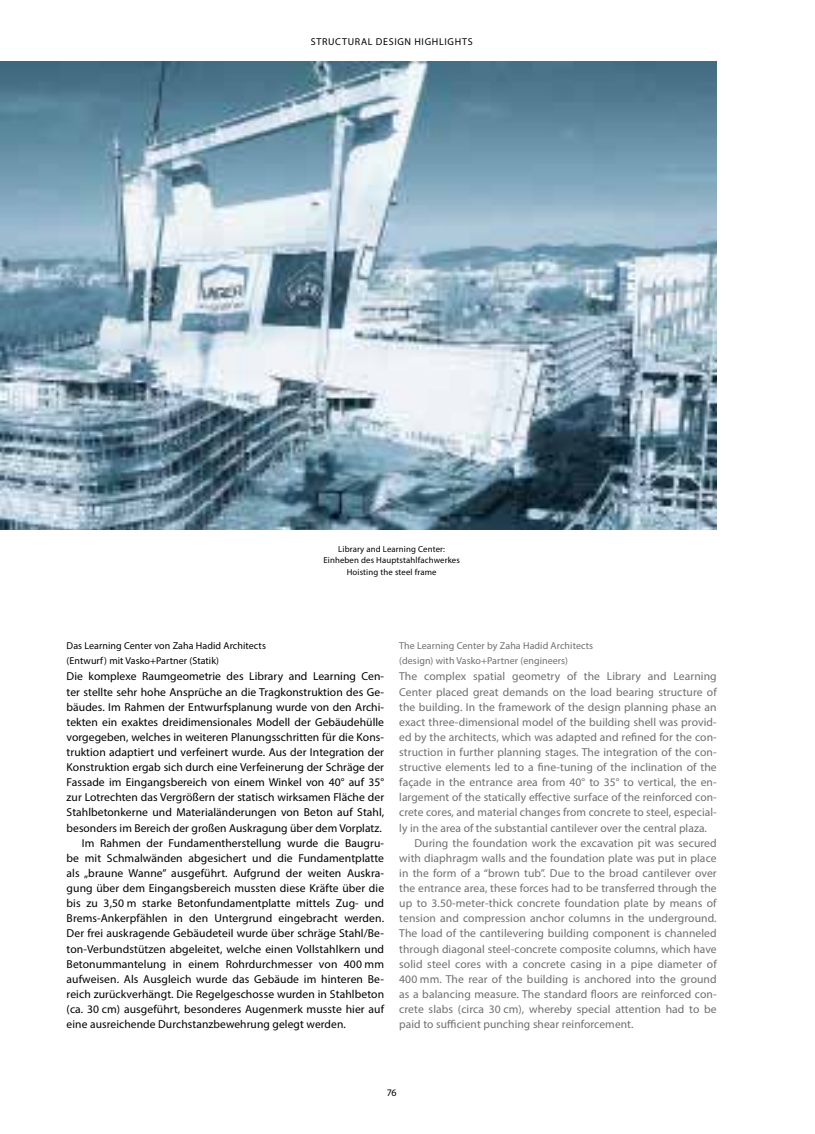
<style>
.page{position:relative;width:815px;height:1134px;background:#fff}
.page>*{position:absolute;margin:0;border:0;box-sizing:border-box;transform-origin:0 0}
.t1{font:11.5px "Myriad Pro";letter-spacing:.005em;color:#6f6f6e}
.t2{font:11.5px "Myriad Pro";letter-spacing:.005em;color:#000}
.t3{font:10px/15.1px "Myriad Pro";letter-spacing:.01em;color:#000}
.t4{font:10px/15.1px "Myriad Pro";letter-spacing:.01em;color:#6f6f6e}
.t5{font:8.75px/11.4px "Myriad Pro";letter-spacing:.015em;color:#000;text-align:center}
</style>
<div class="page">
<img style="left:0;top:61px;width:717px;height:468px">
<p class="t3" style="left:311px;top:34px;width:13px">Structural</p>
<p class="t3" style="left:376px;top:34px;width:14px">Design</p>
<p class="t3" style="left:414px;top:34px;width:14px">Highlights</p>
<p class="t5" style="left:323px;top:543px;width:138px">Library and Learning Center:<br>Einheben des Hauptstahlfachwerkes<br>Hoisting the steel frame</p>
<p class="t3" style="left:67px;top:638px;width:201px">Das Learning Center von Zaha Hadid Architects (Entwurf) mit Vasko+Partner (Statik)</p>
<p class="t2" style="left:67px;top:669px;width:319px">Die komplexe Raumgeometrie des Library and Learning Cen-</p>
<p class="t2" style="left:67px;top:684px;width:319px">ter stellte sehr hohe Ansprüche an die Tragkonstruktion des Ge-</p>
<p class="t2" style="left:67px;top:700px;width:319px">bäudes. Im Rahmen der Entwurfsplanung wurde von den Archi-</p>
<p class="t2" style="left:67px;top:715px;width:319px">tekten ein exaktes dreidimensionales Modell der Gebäudehülle</p>
<p class="t2" style="left:67px;top:730px;width:319px">vorgegeben, welches in weiteren Planungsschritten für die Kons-</p>
<p class="t2" style="left:67px;top:745px;width:319px">truktion adaptiert und verfeinert wurde. Aus der Integration der</p>
<p class="t2" style="left:67px;top:760px;width:319px">Konstruktion ergab sich durch eine Verfeinerung der Schräge der</p>
<p class="t2" style="left:67px;top:775px;width:319px">Fassade im Eingangsbereich von einem Winkel von 40° auf 35°</p>
<p class="t2" style="left:67px;top:790px;width:319px">zur Lotrechten das Vergrößern der statisch wirksamen Fläche der</p>
<p class="t2" style="left:67px;top:805px;width:319px">Stahlbetonkerne und Materialänderungen von Beton auf Stahl,</p>
<p class="t2" style="left:67px;top:821px;width:317px">besonders im Bereich der großen Auskragung über dem Vorplatz.</p>
<p class="t2" style="left:82px;top:836px;width:304px">Im Rahmen der Fundamentherstellung wurde die Baugru-</p>
<p class="t2" style="left:67px;top:851px;width:319px">be mit Schmalwänden abgesichert und die Fundamentplatte</p>
<p class="t2" style="left:67px;top:866px;width:319px">als „braune Wanne” ausgeführt. Aufgrund der weiten Auskra-</p>
<p class="t2" style="left:67px;top:881px;width:319px">gung über dem Eingangsbereich mussten diese Kräfte über die</p>
<p class="t2" style="left:67px;top:896px;width:319px">bis zu 3,50 m starke Betonfundamentplatte mittels Zug- und</p>
<p class="t2" style="left:67px;top:911px;width:319px">Brems-Ankerpfählen in den Untergrund eingebracht werden.</p>
<p class="t2" style="left:67px;top:926px;width:319px">Der frei auskragende Gebäudeteil wurde über schräge Stahl/Be-</p>
<p class="t2" style="left:67px;top:941px;width:319px">ton-Verbundstützen abgeleitet, welche einen Vollstahlkern und</p>
<p class="t2" style="left:67px;top:957px;width:319px">Betonummantelung in einem Rohrdurchmesser von 400 mm</p>
<p class="t2" style="left:67px;top:972px;width:319px">aufweisen. Als Ausgleich wurde das Gebäude im hinteren Be-</p>
<p class="t2" style="left:67px;top:987px;width:319px">reich zurückverhängt. Die Regelgeschosse wurden in Stahlbeton</p>
<p class="t2" style="left:67px;top:1002px;width:319px">(ca. 30 cm) ausgeführt, besonderes Augenmerk musste hier auf</p>
<p class="t2" style="left:67px;top:1017px;width:281px">eine ausreichende Durchstanzbewehrung gelegt werden.</p>
<p class="t4" style="left:399px;top:638px;width:195px">The Learning Center by Zaha Hadid Architects (design) with Vasko+Partner (engineers)</p>
<p class="t1" style="left:399px;top:669px;width:319px">The complex spatial geometry of the Library and Learning</p>
<p class="t1" style="left:399px;top:684px;width:319px">Center placed great demands on the load bearing structure of</p>
<p class="t1" style="left:399px;top:700px;width:319px">the building. In the framework of the design planning phase an</p>
<p class="t1" style="left:399px;top:715px;width:319px">exact three-dimensional model of the building shell was provid-</p>
<p class="t1" style="left:399px;top:730px;width:319px">ed by the architects, which was adapted and refined for the con-</p>
<p class="t1" style="left:399px;top:745px;width:319px">struction in further planning stages. The integration of the con-</p>
<p class="t1" style="left:399px;top:760px;width:319px">structive elements led to a fine-tuning of the inclination of the</p>
<p class="t1" style="left:399px;top:775px;width:319px">façade in the entrance area from 40° to 35° to vertical, the en-</p>
<p class="t1" style="left:399px;top:790px;width:319px">largement of the statically effective surface of the reinforced con-</p>
<p class="t1" style="left:399px;top:805px;width:319px">crete cores, and material changes from concrete to steel, especial-</p>
<p class="t1" style="left:399px;top:821px;width:309px">ly in the area of the substantial cantilever over the central plaza.</p>
<p class="t1" style="left:414px;top:836px;width:304px">During the foundation work the excavation pit was secured</p>
<p class="t1" style="left:399px;top:851px;width:319px">with diaphragm walls and the foundation plate was put in place</p>
<p class="t1" style="left:399px;top:866px;width:319px">in the form of a “brown tub”. Due to the broad cantilever over</p>
<p class="t1" style="left:399px;top:881px;width:319px">the entrance area, these forces had to be transferred through the</p>
<p class="t1" style="left:399px;top:896px;width:319px">up to 3.50-meter-thick concrete foundation plate by means of</p>
<p class="t1" style="left:399px;top:911px;width:319px">tension and compression anchor columns in the underground.</p>
<p class="t1" style="left:399px;top:926px;width:319px">The load of the cantilevering building component is channeled</p>
<p class="t1" style="left:399px;top:941px;width:319px">through diagonal steel-concrete composite columns, which have</p>
<p class="t1" style="left:399px;top:957px;width:319px">solid steel cores with a concrete casing in a pipe diameter of</p>
<p class="t1" style="left:399px;top:972px;width:319px">400 mm. The rear of the building is anchored into the ground</p>
<p class="t1" style="left:399px;top:987px;width:319px">as a balancing measure. The standard floors are reinforced con-</p>
<p class="t1" style="left:399px;top:1002px;width:319px">crete slabs (circa 30 cm), whereby special attention had to be</p>
<p class="t1" style="left:399px;top:1017px;width:236px">paid to sufficient punching shear reinforcement.</p>
<p class="t3" style="left:387px;top:1085px;width:11px">76</p>
</div>
